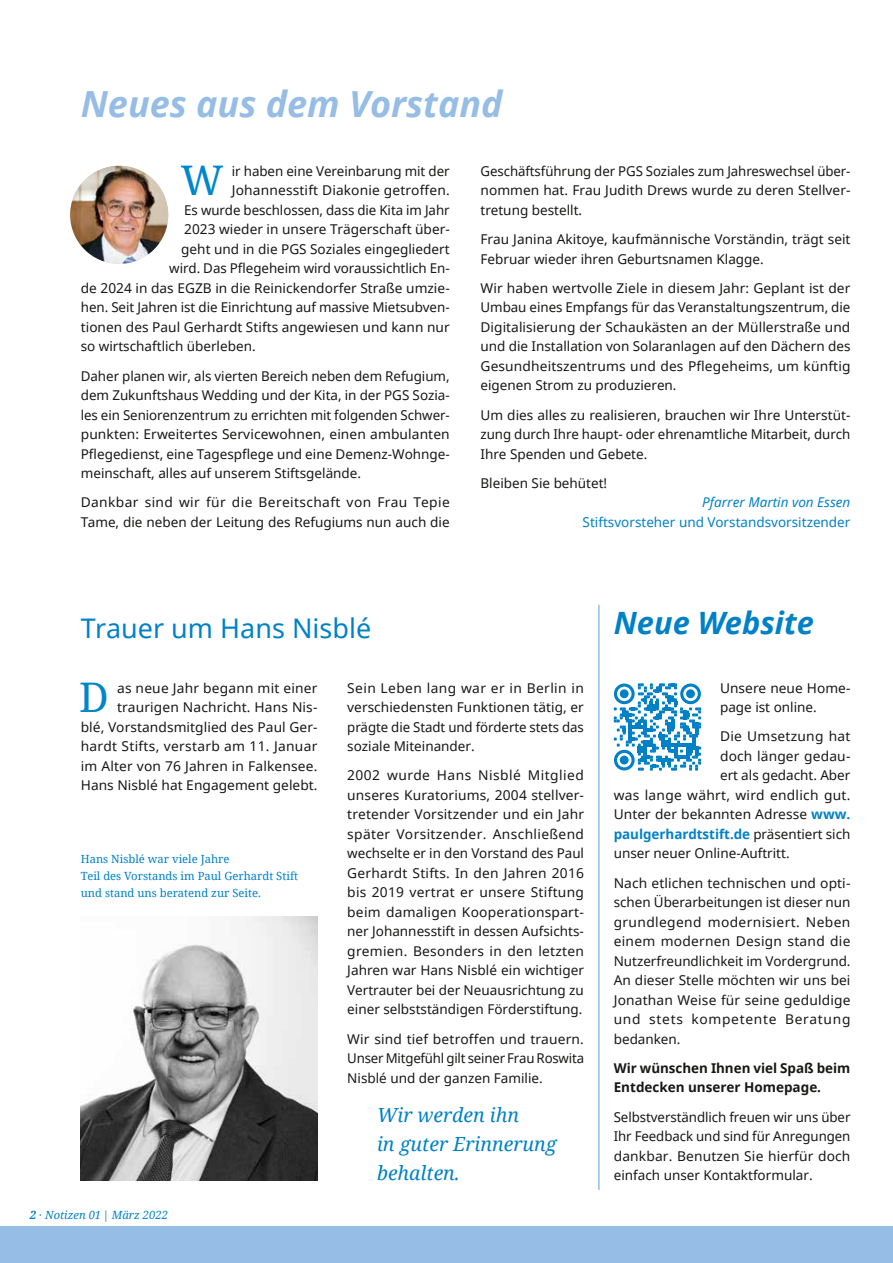
<style>
.page{position:relative;width:893px;height:1263px;background:#fff}
.page>*{position:absolute;margin:0;border:0;box-sizing:border-box;transform-origin:0 0}
.t1{font:40.8px "Noto Serif";color:#0086ca}
.t2{font:italic 700 36px "Noto Sans";color:#96bde5}
.t3{font:italic 700 30.75px "Noto Sans";color:#0081c7}
.t4{font:27px "Noto Sans";color:#0081c7}
.t5{font:italic 19.5px/29.2px "Noto Serif";color:#0081c7}
.t6{font:13.5px/19.5px "Noto Sans";color:#181716;text-align:justify}
.t7{font:700 13.5px/19.5px "Noto Sans";color:#181716}
.t8{font:13.5px "Noto Sans";letter-spacing:.02em;color:#181716}
.t9{font:13.5px "Noto Sans";color:#0081c7}
.t10{font:700 13.5px "Noto Sans";color:#0081c7}
.t11{font:italic 13.5px "Noto Sans";color:#0081c7}
.t12{font:11.25px/17.2px "Noto Serif";color:#0081c7}
.t13{font:italic 11.25px "Noto Serif";color:#0081c7}
.s1{font-weight:700}
.s2{font-style:normal}
.s3{font-weight:700;color:#0081c7}
.s4{font-weight:400;color:#181716}
</style>
<div class="page">
<img style="left:81px;top:917px;width:236px;height:263px">
<div style="left:0;top:1227px;width:893px;height:36px;background:#96bde5"></div>
<img style="left:70px;top:166px;width:98px;height:98px;border-radius:49px">
<svg style="left:614px;top:683px;width:87px;height:88px"></svg>
<div style="left:620px;top:689px;width:9px;height:9px;background:#0081c7;border-radius:50%"></div>
<div style="left:686px;top:689px;width:9px;height:9px;background:#0081c7;border-radius:50%"></div>
<div style="left:620px;top:756px;width:9px;height:8px;background:#0081c7;border-radius:50%"></div>
<hr style="left:598px;top:605px;width:2px;height:585px;background:#96bde5">
<h2 class="t2" style="left:81px;top:79px;width:423px">Neues aus dem Vorstand</h2>
<h1 class="t1" style="left:181px;top:153px;width:44px">W</h1>
<p class="t6" style="left:232px;top:161px;width:219px">ir haben eine Vereinbarung mit der</p>
<p class="t6" style="left:232px;top:180px;width:219px">Johannesstift Diakonie getroffen.</p>
<p class="t6" style="left:184px;top:200px;width:267px">Es wurde beschlossen, dass die Kita im Jahr</p>
<p class="t6" style="left:184px;top:219px;width:267px">2023 wieder in unsere Trägerschaft über-</p>
<p class="t6" style="left:181px;top:239px;width:270px">geht und in die PGS Soziales eingegliedert</p>
<p class="t6" style="left:169px;top:258px;width:282px">wird. Das Pflegeheim wird voraussichtlich En-</p>
<p class="t6" style="left:81px;top:278px;width:371px">de 2024 in das EGZB in die Reinickendorfer Straße umzie-</p>
<p class="t6" style="left:81px;top:297px;width:371px">hen. Seit Jahren ist die Einrichtung auf massive Mietsubven-</p>
<p class="t6" style="left:81px;top:317px;width:370px">tionen des Paul Gerhardt Stifts angewiesen und kann nur</p>
<p class="t6" style="left:81px;top:336px;width:176px">so wirtschaftlich überleben.</p>
<p class="t6" style="left:81px;top:366px;width:371px">Daher planen wir, als vierten Bereich neben dem Refugium, dem Zukunftshaus Wedding und der Kita, in der PGS Sozia&shy;les ein Seniorenzentrum zu errichten mit folgenden Schwer&shy;punkten: Erweitertes Servicewohnen, einen ambulanten Pflegedienst, eine Tagespflege und eine Demenz-Wohnge&shy;meinschaft, alles auf unserem Stiftsgelände.</p>
<p class="t6" style="left:81px;top:492px;width:371px">Dankbar sind wir für die Bereitschaft von Frau Tepie<br>Tame, die neben der Leitung des Refugiums nun auch die</p>
<p class="t6" style="left:480px;top:161px;width:371px">Geschäftsführung der PGS Soziales zum Jahreswechsel über&shy;nommen hat. Frau Judith Drews wurde zu deren Stellver&shy;tretung bestellt.</p>
<p class="t6" style="left:480px;top:229px;width:372px">Frau Janina Akitoye, kaufmännische Vorständin, trägt seit<br>Februar wieder ihren Geburtsnamen Klagge.</p>
<p class="t6" style="left:480px;top:278px;width:372px">Wir haben wertvolle Ziele in diesem Jahr: Geplant ist der Umbau eines Empfangs für das Veranstaltungszentrum, die Digitalisierung der Schaukästen an der Müllerstraße und und die Installation von Solaranlagen auf den Dächern des Gesundheitszentrums und des Pflegeheims, um künftig eigenen Strom zu produzieren.</p>
<p class="t6" style="left:480px;top:405px;width:371px">Um dies alles zu realisieren, brauchen wir Ihre Unterstüt&shy;zung durch Ihre haupt- oder ehrenamtliche Mitarbeit, durch Ihre Spenden und Gebete.</p>
<p class="t6" style="left:480px;top:473px;width:128px">Bleiben Sie behütet!</p>
<p class="t11" style="left:702px;top:493px;width:150px">Pfarrer Martin von Essen</p>
<p class="t9" style="left:583px;top:513px;width:269px">Stiftsvorsteher und Vorstandsvorsitzender</p>
<h3 class="t4" style="left:81px;top:609px;width:292px">Trauer um Hans Nisblé</h3>
<h3 class="t3" style="left:614px;top:601px;width:202px">Neue Website</h3>
<p class="t6" style="left:81px;top:678px;width:238px;text-align:right">as neue Jahr begann mit einer traurigen Nachricht. Hans Nis-<br>blé, Vorstandsmitglied des Paul Ger&shy;hardt Stifts, verstarb am 11. Januar im Alter von 76 Jahren in Falkensee.<br>Hans Nisblé hat Engagement gelebt.</p>
<p class="t6" style="left:347px;top:678px;width:238px">Sein Leben lang war er in Berlin in verschiedensten Funktionen tätig, er prägte die Stadt und förderte stets das soziale Miteinander.</p>
<h1 class="t1" style="left:79px;top:669px;width:31px">D</h1>
<p class="t6" style="left:347px;top:765px;width:238px">2002 wurde Hans Nisblé Mitglied unseres Kuratoriums, 2004 stellver&shy;tretender Vorsitzender und ein Jahr später Vorsitzender. Anschließend wechselte er in den Vorstand des Paul Gerhardt Stifts. In den Jahren 2016 bis 2019 vertrat er unsere Stiftung beim damaligen Kooperationspart&shy;ner Johannesstift in dessen Aufsichts&shy;gremien. Besonders in den letzten Jahren war Hans Nisblé ein wichtiger Vertrauter bei der Neuausrichtung zu einer selbstständigen Förderstiftung.</p>
<p class="t6" style="left:347px;top:1029px;width:238px">Wir sind tief betroffen und trauern.<br>Unser Mitgefühl gilt seiner Frau Roswita Nisblé und der ganzen Familie.</p>
<h3 class="t5" style="left:377px;top:1099px;width:181px">Wir werden ihn<br>in guter Erinnerung behalten.</h3>
<p class="t12" style="left:81px;top:850px;width:219px">Hans Nisblé war viele Jahre<br>Teil des Vorstands im Paul Gerhardt Stift und stand uns beratend zur Seite.</p>
<p class="t13" style="left:30px;top:1207px;width:140px"><span class="s1">2</span> · Notizen 01<span class="s2">|</span> März 2022</p>
<p class="t6" style="left:720px;top:678px;width:132px">Unsere neue Home&shy;page ist online.</p>
<p class="t8" style="left:720px;top:727px;width:132px">Die Umsetzung hat</p>
<p class="t6" style="left:720px;top:746px;width:132px">doch länger gedau-</p>
<p class="t6" style="left:720px;top:765px;width:132px">ert als gedacht. Aber</p>
<p class="t8" style="left:614px;top:786px;width:238px">was lange währt, wird endlich gut.</p>
<p class="t6" style="left:614px;top:804px;width:238px">Unter der bekannten Adresse <span class="s3">www.</span></p>
<p class="t10" style="left:614px;top:824px;width:238px">paulgerhardtstift.de <span class="s4">präsentiert sich</span></p>
<p class="t6" style="left:614px;top:843px;width:177px">unser neuer Online-Auftritt.</p>
<p class="t6" style="left:614px;top:873px;width:238px">Nach etlichen technischen und opti&shy;schen Überarbeitungen ist dieser nun grundlegend modernisiert. Neben einem modernen Design stand die Nutzerfreundlichkeit im Vordergrund.<br>An dieser Stelle möchten wir uns bei Jonathan Weise für seine geduldige und stets kompetente Beratung bedanken.</p>
<p class="t7" style="left:614px;top:1058px;width:238px">Wir wünschen Ihnen viel Spaß beim<br>Entdecken unserer Homepage.</p>
<p class="t6" style="left:614px;top:1107px;width:238px">Selbstverständlich freuen wir uns über Ihr Feedback und sind für Anregungen dankbar. Benutzen Sie hierfür doch einfach unser Kontaktformular.</p>
</div>
